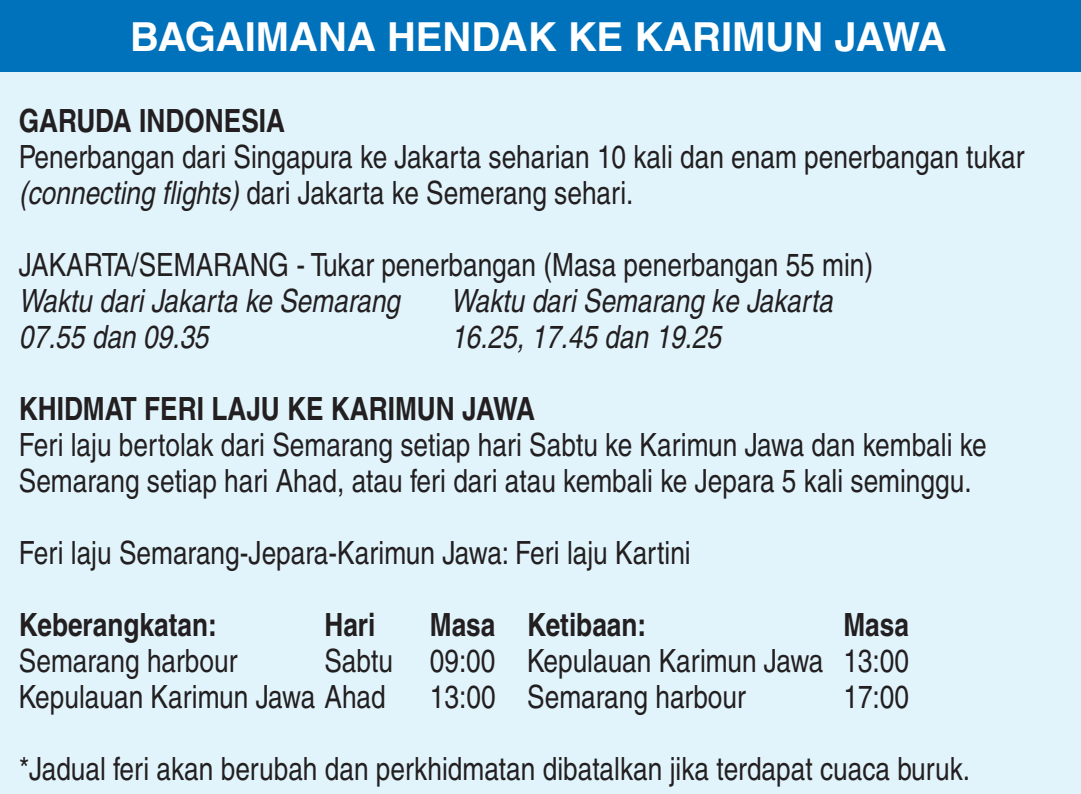
<style>
.page{position:relative;width:1081px;height:794px;background:#fff}
.page>*{position:absolute;margin:0;border:0;box-sizing:border-box;transform-origin:0 0}
.t1{font:700 40px "Helvetica";color:#fff}
.t2{font:condensed 32px/36px "Helvetica";color:#231f20}
.t3{font:italic condensed 32px "Helvetica";color:#231f20}
.t4{font:700 condensed 32px "Helvetica";color:#231f20}
.s1{font-style:italic}
</style>
<div class="page">
<div style="left:0;top:0;width:1080px;height:794px;background:#e1f4fc"></div>
<div style="left:0;top:0;width:1080px;height:71px;background:#0072bc"></div>
<p class="t1" style="left:130px;top:13px;width:818px">BAGAIMANA HENDAK KE KARIMUN JAWA</p>
<p class="t4" style="left:19px;top:101px;width:268px">GARUDA INDONESIA</p>
<p class="t2" style="left:19px;top:138px;width:1007px">Penerbangan dari Singapura ke Jakarta seharian 10 kali dan enam penerbangan tukar <span class="s1">(connecting flights)</span> dari Jakarta ke Semerang sehari.</p>
<p class="t2" style="left:19px;top:246px;width:856px">JAKARTA/SEMARANG - Tukar penerbangan (Masa penerbangan 55 min)</p>
<p class="t3" style="left:19px;top:282px;width:382px">Waktu dari Jakarta ke Semarang</p>
<p class="t3" style="left:451px;top:282px;width:383px">Waktu dari Semarang ke Jakarta</p>
<p class="t3" style="left:19px;top:318px;width:191px">07.55 dan 09.35</p>
<p class="t3" style="left:451px;top:318px;width:271px">16.25, 17.45 dan 19.25</p>
<p class="t4" style="left:19px;top:389px;width:517px">KHIDMAT FERI LAJU KE KARIMUN JAWA</p>
<p class="t2" style="left:19px;top:426px;width:969px">Feri laju bertolak dari Semarang setiap hari Sabtu ke Karimun Jawa dan kembali ke<br>Semarang setiap hari Ahad, atau feri dari atau kembali ke Jepara 5 kali seminggu.</p>
<p class="t2" style="left:19px;top:534px;width:673px">Feri laju Semarang-Jepara-Karimun Jawa: Feri laju Kartini</p>
<p class="t4" style="left:19px;top:605px;width:199px">Keberangkatan:</p>
<p class="t4" style="left:324px;top:605px;width:53px">Hari</p>
<p class="t4" style="left:430px;top:605px;width:218px">Masa Ketibaan:</p>
<p class="t4" style="left:843px;top:605px;width:67px">Masa</p>
<p class="t2" style="left:19px;top:642px;width:220px">Semarang harbour</p>
<p class="t2" style="left:19px;top:642px;width:891px;text-indent:305px">Sabtu 09:00 Kepulauan Karimun Jawa 13:00<br>Kepulauan Karimun Jawa Ahad</p>
<p class="t2" style="left:430px;top:678px;width:317px">13:00 Semarang harbour</p>
<p class="t2" style="left:843px;top:678px;width:67px">17:00</p>
<p class="t2" style="left:19px;top:750px;width:952px">*Jadual feri akan berubah dan perkhidmatan dibatalkan jika terdapat cuaca buruk.</p>
</div>
